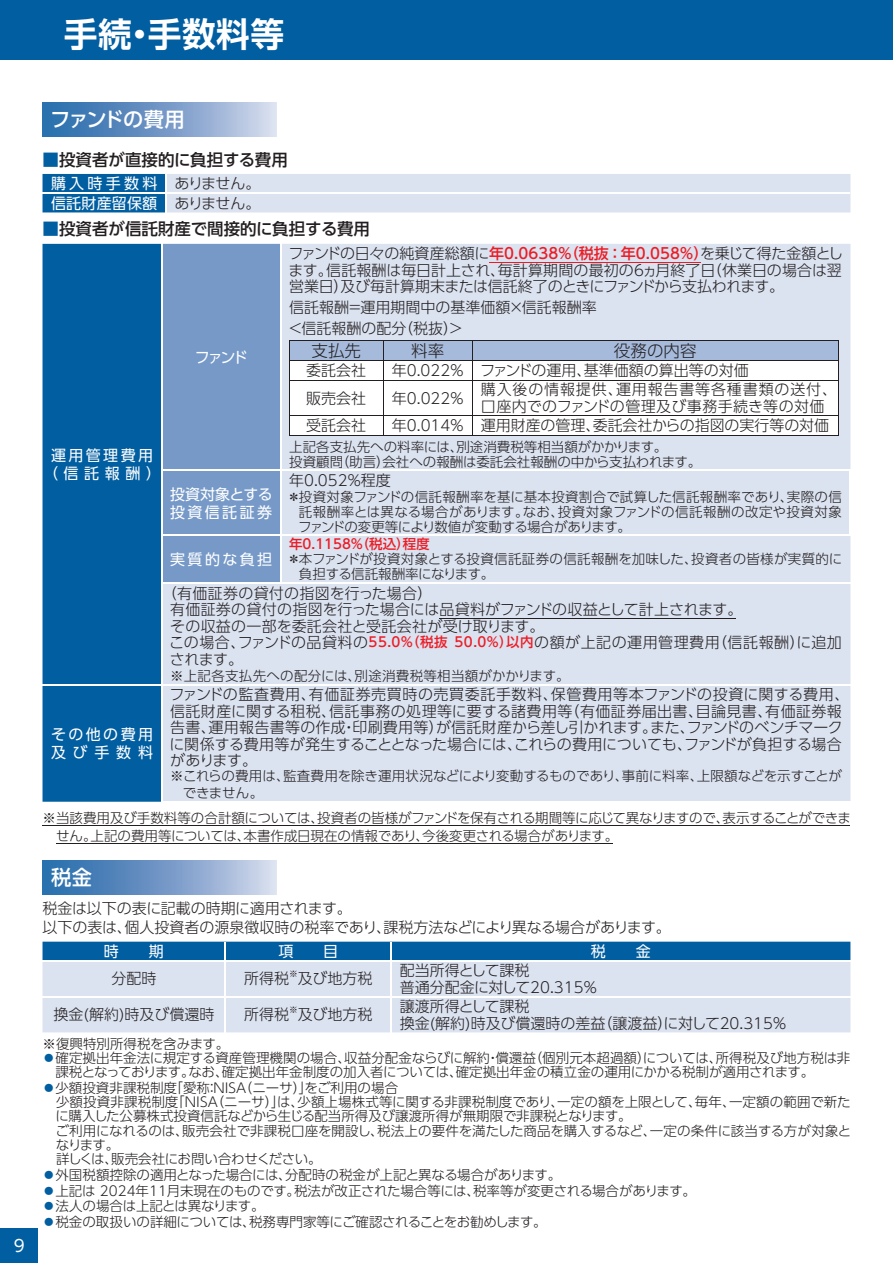
<style>
.page{position:relative;width:893px;height:1263px;background:#fff}
.page>*{position:absolute;margin:0;border:0;box-sizing:border-box;transform-origin:0 0}
.t1{font:33.75px "UD Shin Go Pro De Bold 90 pv RKSJ H";letter-spacing:.015em;color:#fff}
.t2{font:20.25px "UD Shin Go Pro Medium 90 pv RKSJ H";letter-spacing:-.07em;color:#fff}
.t3{font:20.25px "UD Shin Go Pro Medium 90 pv RKSJ H";letter-spacing:-.035em;color:#fff}
.t4{font:16.5px "UD Shin Go Pro Medium 90 pv RKSJ H";color:#231f20}
.t5{font:16.5px "UD Shin Go Pro Light 90 pv RKSJ H";color:#231f20}
.t6{font:16.5px "UD Shin Go Pro Regular 90 pv RKSJ H";color:#fff}
.t7{font:15px/16.5px "UD Shin Go Pro Light 90 pv RKSJ H";color:#231f20}
.t8{font:15px/16.5px "UD Shin Go Pro Light 90 pv RKSJ H";letter-spacing:.02em;color:#231f20}
.t9{font:15px/16.5px "UD Shin Go Pro Light 90 pv RKSJ H";letter-spacing:.03em;color:#231f20}
.t10{font:15px/18px "UD Shin Go Pro Regular 90 pv RKSJ H";letter-spacing:.16em;color:#fff;text-align:center}
.t11{font:15px/19.2px "UD Shin Go Pro Regular 90 pv RKSJ H";letter-spacing:.015em;color:#fff}
.t12{font:15px/18px "UD Shin Go Pro Regular 90 pv RKSJ H";letter-spacing:.005em;color:#fff}
.t13{font:13.5px/14.2px "UD Shin Go Pro Light 90 pv RKSJ H";color:#231f20}
.t14{font:13.5px "UD Shin Go Pro Light 90 pv RKSJ H";letter-spacing:.02em;color:#231f20}
.t15{font:13.5px "UD Shin Go Pro Light 90 pv RKSJ H";letter-spacing:-.02em;color:#231f20}
.t16{font:13.5px "UD Shin Go Pro Medium 90 pv RKSJ H";color:#ed1c24}
.t17{font:8.7px "UD Shin Go Pro Light 90 pv RKSJ H";color:#231f20}
.s1{color:#005ea1}
.s2{font-family:"UD Shin Go Pro Light 90 pv RKSJ H";color:#231f20}
.s3{font-family:"UD Shin Go Pro Medium 90 pv RKSJ H";color:#ed1c24}
.s4{font-family:"UD Shin Go Pro Medium 90 pv RKSJ H";font-size:13.5px;color:#ed1c24}
</style>
<div class="page">
<div style="left:0;top:0;width:893px;height:60px;background:#005ea1"></div>
<div style="left:0;top:1228px;width:38px;height:34px;background:#005ea1"></div>
<hr style="left:43px;top:825px;width:807px;height:1px;background:#231f20">
<hr style="left:56px;top:843px;width:556px;height:1px;background:#231f20">
<svg style="left:43px;top:174px;width:807px;height:38px;background:#bdd0e5"></svg>
<div style="left:43px;top:244px;width:118px;height:558px;background:#005ea1"></div>
<svg style="left:163px;top:244px;width:687px;height:557px;background:#cfd9eb"></svg>
<hr style="left:280px;top:244px;width:1px;height:226px;background:#fff">
<hr style="left:161px;top:470px;width:120px;height:1px;background:#fff">
<hr style="left:281px;top:470px;width:570px;height:1px;background:#fff">
<hr style="left:161px;top:535px;width:120px;height:1px;background:#fff">
<hr style="left:281px;top:535px;width:570px;height:1px;background:#fff">
<hr style="left:280px;top:536px;width:1px;height:47px;background:#fff">
<hr style="left:43px;top:684px;width:119px;height:1px;background:#fff">
<hr style="left:161px;top:583px;width:689px;height:1px;background:#fff">
<hr style="left:162px;top:684px;width:688px;height:1px;background:#fff">
<hr style="left:280px;top:471px;width:1px;height:64px;background:#fff">
<hr style="left:489px;top:262px;width:212px;height:1px;background:#ed1c24">
<svg style="left:289px;top:340px;width:550px;height:95px"></svg>
<hr style="left:289px;top:435px;width:549px;height:1px;background:#231f20">
<hr style="left:439px;top:618px;width:297px;height:1px;background:#231f20">
<div style="left:43px;top:962px;width:807px;height:70px;background:#dbe2f0"></div>
<div style="left:43px;top:942px;width:807px;height:18px;background:#005ea1"></div>
<hr style="left:225px;top:961px;width:1px;height:35px;background:#fff">
<hr style="left:391px;top:961px;width:1px;height:35px;background:#fff">
<hr style="left:43px;top:996px;width:348px;height:1px;background:#fff">
<hr style="left:225px;top:997px;width:1px;height:35px;background:#fff">
<hr style="left:391px;top:996px;width:459px;height:1px;background:#fff">
<hr style="left:391px;top:997px;width:1px;height:35px;background:#fff">
<div style="left:43px;top:102px;width:233px;height:34px;background:linear-gradient(to right,#1d64a7,#d0d5ea)"></div>
<div style="left:43px;top:860px;width:233px;height:34px;background:linear-gradient(to right,#1d64a7,#d0d5ea)"></div>
<h1 class="t1" style="left:64px;top:21px;width:222px">手続・手数料等</h1>
<p class="t6" style="left:14px;top:1239px;width:12px">9</p>
<h2 class="t2" style="left:50px;top:112px;width:136px">ファンドの費用</h2>
<p class="t4" style="left:43px;top:153px;width:247px"><span class="s1">■</span>投資者が直接的に負担する費用</p>
<p class="t11" style="left:51px;top:176px;width:211px">購入時手数料 <span class="s2">ありません。</span>信託財産留保額 <span class="s2">ありません。</span></p>
<p class="t4" style="left:43px;top:223px;width:329px"><span class="s1">■</span>投資者が信託財産で間接的に負担する費用</p>
<p class="t10" style="left:43px;top:448px;width:120px">運用管理費用（信託報酬）</p>
<p class="t10" style="left:195px;top:350px;width:54px">ファンド</p>
<p class="t12" style="left:170px;top:487px;width:104px">投資対象とする投資信託証券</p>
<p class="t7" style="left:288px;top:247px;width:556px;text-align:justify">ファンドの日々の純資産総額に<span class="s3">年0.0638％（税抜：年0.058％）</span>を乗じて得た金額とします。信託報酬は毎日計上され、毎計算期間の最初の6ヵ月終了日（休業日の場合は翌営業日）及び毎計算期末または信託終了のときにファンドから支払われます。</p>
<p class="t7" style="left:288px;top:299px;width:311px;line-height:20.7px">信託報酬＝運用期間中の基準価額×信託報酬率＜信託報酬の配分（税抜）＞</p>
<p class="t5" style="left:312px;top:344px;width:51px">支払先</p>
<p class="t5" style="left:411px;top:344px;width:35px">料率</p>
<p class="t5" style="left:614px;top:344px;width:84px">役務の内容</p>
<p class="t7" style="left:306px;top:364px;width:62px">委託会社</p>
<p class="t7" style="left:392px;top:364px;width:358px">年0.022％ ファンドの運用、基準価額の算出等の対価</p>
<p class="t7" style="left:306px;top:392px;width:62px">販売会社</p>
<p class="t7" style="left:392px;top:392px;width:74px">年0.022％</p>
<p class="t9" style="left:481px;top:384px;width:358px">購入後の情報提供、運用報告書等各種書類の送付、口座内でのファンドの管理及び事務手続き等の対価</p>
<p class="t7" style="left:306px;top:419px;width:62px">受託会社</p>
<p class="t7" style="left:392px;top:419px;width:439px">年0.014％ 運用財産の管理、委託会社からの指図の実行等の対価</p>
<p class="t13" style="left:289px;top:441px;width:413px;line-height:15px">上記各支払先への料率には、別途消費税等相当額がかかります。<br>投資顧問（助言）会社への報酬は委託会社報酬の中から支払われます。</p>
<p class="t7" style="left:289px;top:474px;width:103px">年0.052％程度</p>
<p class="t13" style="left:298px;top:491px;width:545px;line-height:15px;text-align:justify;text-indent:-11px">＊ 投資対象ファンドの信託報酬率を基に基本投資割合で試算した信託報酬率であり、実際の信託報酬率とは異なる場合があります。なお、投資対象ファンドの信託報酬の改定や投資対象ファンドの変更等により数値が変動する場合があります。</p>
<p class="t16" style="left:289px;top:539px;width:142px">年0.1158％（税込）程度</p>
<p class="t13" style="left:299px;top:554px;width:545px;line-height:15px;text-indent:-12px">＊ 本ファンドが投資対象とする投資信託証券の信託報酬を加味した、投資者の皆様が実質的に負担する信託報酬率になります。</p>
<p class="t8" style="left:169px;top:587px;width:674px;text-indent:-7px">（有価証券の貸付の指図を行った場合）<br>有価証券の貸付の指図を行った場合には品貸料がファンドの収益として計上されます。<br>その収益の一部を委託会社と受託会社が受け取ります。<br>この場合、ファンドの品貸料の<span class="s4">55.0％（税抜 50.0%）以内</span>の額が上記の運用管理費用（信託報酬）に追加されます。</p>
<p class="t14" style="left:170px;top:671px;width:401px">※上記各支払先への配分には、別途消費税等相当額がかかります。</p>
<p class="t10" style="left:170px;top:552px;width:104px">実質的な負担</p>
<p class="t8" style="left:169px;top:688px;width:682px">ファンドの監査費用、有価証券売買時の売買委託手数料、保管費用等本ファンドの投資に関する費用、信託財産に関する租税、信託事務の処理等に要する諸費用等（有価証券届出書、目論見書、有価証券報告書、運用報告書等の作成・印刷費用等）が信託財産から差し引かれます。また、ファンドのベンチマークに関係する費用等が発生することとなった場合には、これらの費用についても、ファンドが負担する場合があります。</p>
<p class="t13" style="left:183px;top:770px;width:661px;line-height:16.5px;text-indent:-13px">※ これらの費用は、監査費用を除き運用状況などにより変動するものであり、事前に料率、上限額などを示すことができません。</p>
<p class="t13" style="left:56px;top:810px;width:796px;line-height:18px;text-indent:-13px">※ 当該費用及び手数料等の合計額については、投資者の皆様がファンドを保有される期間等に応じて異なりますので、表示することができません。上記の費用等については、本書作成日現在の情報であり、今後変更される場合があります。</p>
<p class="t10" style="left:51px;top:727px;width:104px;text-align:left">その他の費用及び手数料</p>
<h2 class="t3" style="left:51px;top:870px;width:43px">税金</h2>
<p class="t7" style="left:43px;top:901px;width:630px;line-height:19.5px">税金は以下の表に記載の時期に適用されます。<br>以下の表は、個人投資者の源泉徴収時の税率であり、課税方法などにより異なる場合があります。</p>
<p class="t10" style="left:104px;top:944px;width:62px">時　　期</p>
<p class="t10" style="left:278px;top:944px;width:61px">項　　目</p>
<p class="t10" style="left:591px;top:944px;width:62px">税　　金</p>
<p class="t7" style="left:111px;top:973px;width:47px">分配時</p>
<p class="t7" style="left:244px;top:973px;width:47px">所得税</p>
<p class="t17" style="left:289px;top:970px;width:10px">※</p>
<p class="t7" style="left:298px;top:973px;width:76px">及び地方税</p>
<p class="t7" style="left:400px;top:964px;width:199px">配当所得として課税<br>普通分配金に対して20.315％</p>
<p class="t7" style="left:54px;top:1008px;width:162px">換金(解約)時及び償還時</p>
<p class="t7" style="left:244px;top:1008px;width:46px">所得税</p>
<p class="t17" style="left:289px;top:1006px;width:10px">※</p>
<p class="t7" style="left:298px;top:1008px;width:76px">及び地方税</p>
<p class="t7" style="left:400px;top:1000px;width:389px">譲渡所得として課税<br>換金(解約)時及び償還時の差益（譲渡益）に対して20.315％</p>
<p class="t13" style="left:43px;top:1038px;width:188px">※復興特別所得税を含みます。</p>
<p class="t13" style="left:55px;top:1052px;width:796px;text-indent:-13px"><span class="s1">●</span>確定拠出年金法に規定する資産管理機関の場合、収益分配金ならびに解約・償還益（個別元本超過額）については、所得税及び地方税は非課税となっております。なお、確定拠出年金制度の加入者については、確定拠出年金の積立金の運用にかかる税制が適用されます。</p>
<p class="t13" style="left:55px;top:1082px;width:797px;text-indent:-13px"><span class="s1">●</span>少額投資非課税制度「愛称：NISA（ニーサ）」をご利用の場合<br>少額投資非課税制度「NISA（ニーサ）」は、少額上場株式等に関する非課税制度であり、一定の額を上限として、毎年、一定額の範囲で新たに購入した公募株式投資信託などから生じる配当所得及び譲渡所得が無期限で非課税となります。<br>ご利用になれるのは、販売会社で非課税口座を開設し、税法上の要件を満たした商品を購入するなど、一定の条件に該当する方が対象となります。<br>詳しくは、販売会社にお問い合わせください。</p>
<p class="t13" style="left:42px;top:1169px;width:520px"><span class="s1">●</span>外国税額控除の適用となった場合には、分配時の税金が上記と異なる場合があります。</p>
<p class="t13" style="left:42px;top:1185px;width:655px"><span class="s1">●</span>上記は 2024年11月末現在のものです。税法が改正された場合等には、税率等が変更される場合があります。</p>
<p class="t15" style="left:42px;top:1201px;width:224px"><span class="s1">●</span>法人の場合は上記とは異なります。</p>
<p class="t13" style="left:42px;top:1217px;width:506px"><span class="s1">●</span>税金の取扱いの詳細については、税務専門家等にご確認されることをお勧めします。</p>
</div>
